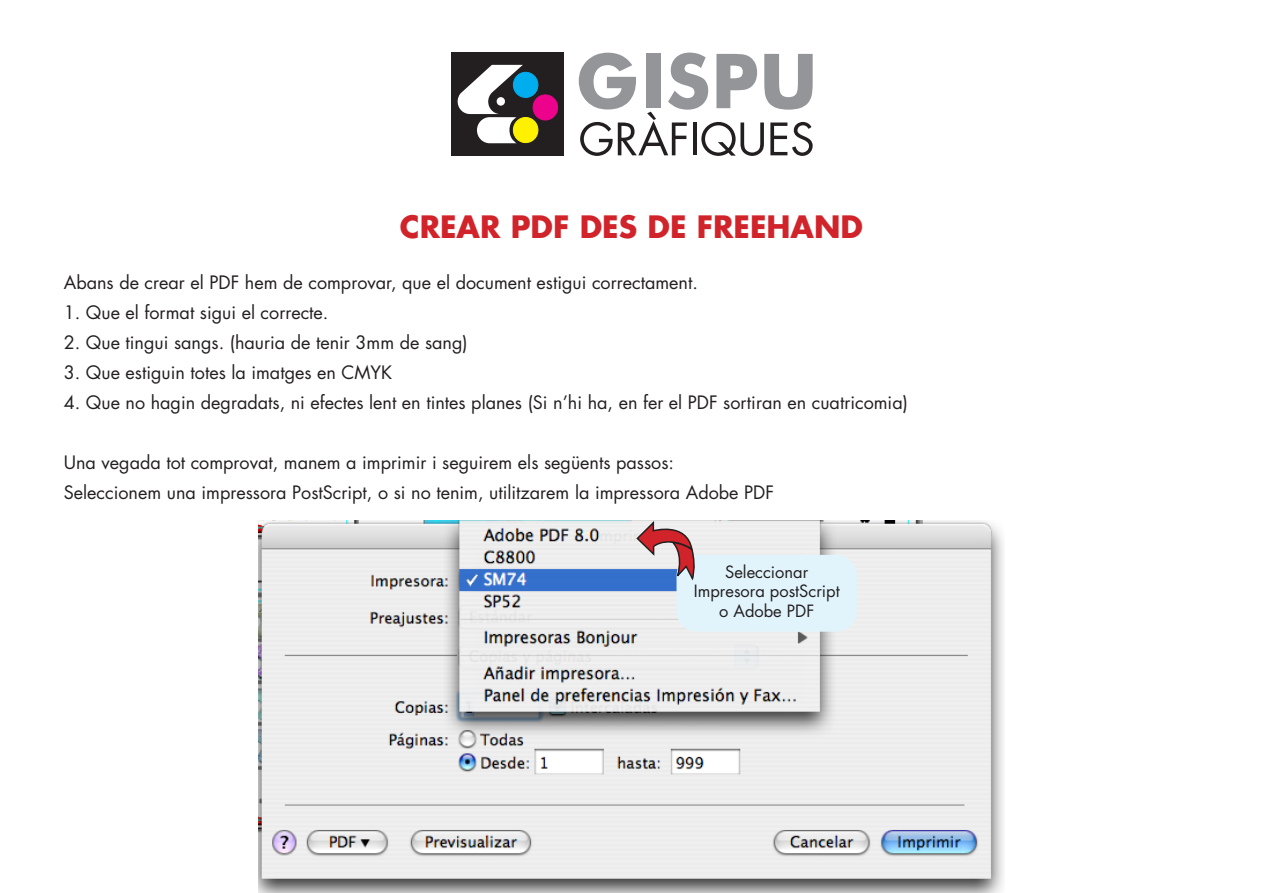
<style>
.page{position:relative;width:1263px;height:893px;background:#fff}
.page>*{position:absolute;margin:0;border:0;box-sizing:border-box;transform-origin:0 0}
.t1{font:700 30px "Futura";color:#d1232a}
.t2{font:18px/30.2px "Futura";color:#231f20}
.t3{font:16.5px/19.8px "Futura";color:#231f20;text-align:center}
</style>
<div class="page">
<img style="left:258px;top:521px;width:746px;height:372px">
<div style="left:676px;top:555px;width:181px;height:77px;background:#e1f4fc;border-radius:21px"></div>
<svg style="left:635px;top:520px;width:61px;height:65px"></svg>
<div style="left:451px;top:52px;width:113px;height:104px;background:#231f20"></div>
<div style="left:513px;top:72px;width:25px;height:25px;background:#00aeef;border-radius:50%"></div>
<div style="left:513px;top:72px;width:25px;height:26px;border:1px solid #00aeef;border-radius:50%"></div>
<div style="left:533px;top:95px;width:25px;height:25px;background:#ed028c;border-radius:50%"></div>
<div style="left:533px;top:95px;width:25px;height:25px;border:1px solid #ed028c;border-radius:50%"></div>
<div style="left:513px;top:117px;width:25px;height:26px;background:#fff101;border-radius:50%"></div>
<div style="left:513px;top:117px;width:25px;height:26px;border:1px solid #fff101;border-radius:50%"></div>
<svg style="left:458px;top:65px;width:65px;height:78px"></svg>
<svg style="left:579px;top:53px;width:234px;height:103px"></svg>
<h1 class="t1" style="left:400px;top:206px;width:465px">CREAR PDF DES DE FREEHAND</h1>
<p class="t2" style="left:64px;top:267px;width:636px">Abans de crear el PDF hem de comprovar, que el document estigui correctament.</p>
<p class="t2" style="left:64px;top:297px;width:266px">1. Que el format sigui el correcte.</p>
<p class="t2" style="left:64px;top:327px;width:405px">2. Que tingui sangs. (hauria de tenir 3mm de sang)</p>
<p class="t2" style="left:64px;top:357px;width:330px">3. Que estiguin totes la imatges en CMYK</p>
<p class="t2" style="left:64px;top:387px;width:846px">4. Que no hagin degradats, ni efectes lent en tintes planes (Si n’hi ha, en fer el PDF sortiran en cuatricomia)</p>
<p class="t2" style="left:64px;top:447px;width:712px">Una vegada tot comprovat, manem a imprimir i seguirem els següents passos:<br>Seleccionem una impressora PostScript, o si no tenim, utilitzarem la impressora Adobe PDF</p>
<p class="t3" style="left:694px;top:561px;width:147px">Seleccionar<br>Impresora postScript o Adobe PDF</p>
</div>
